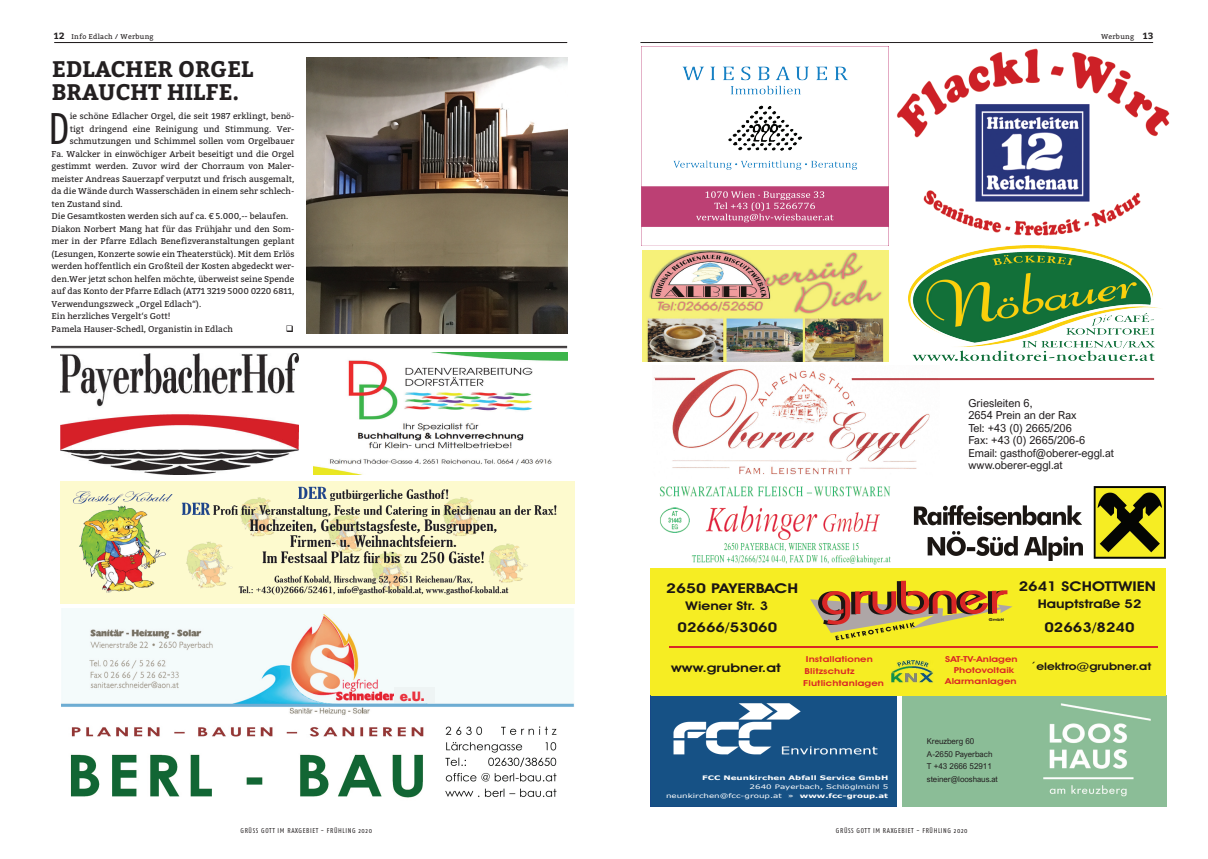
<style>
.page{position:relative;width:1208px;height:859px;background:#fff}
.page>*{position:absolute;margin:0;border:0;box-sizing:border-box;transform-origin:0 0}
.t1{font:44.2px "Fago Co";color:#231f20}
.t2{font:700 22.5px/23.4px "Bitter";color:#231f20}
.t3{font:800 14px "Franklin Gothic";color:#ea323e}
.t4{font:700 13.5px "Avant Garde Bk BT";color:#1b1613;scale:1.21 1}
.t5{font:700 13.5px "Avant Garde Bk BT";color:#1b1613;scale:1.27 1}
.t6{font:700 12px "Avant Garde Bk BT";color:#1b1613;scale:1.21 1}
.t7{font:700 12px "Avant Garde Bk BT";color:#1b1613;scale:1.27 1}
.t8{font:11px/12.5px "Arial Nova";color:#231f20}
.t9{font:700 10.5px "Avant Garde Bk BT";color:#1b1613;scale:1.21 1}
.t10{font:700 9px "Bitter";color:#231f20}
.t11{font:8.5px "Bitter";color:#231f20}
.t12{font:700 8.3px/11.8px "Avant Garde Bk BT";letter-spacing:.015em;color:#da2726;scale:1.27 1}
.t13{font:8px/12.5px "Arial Nova";color:#231f20}
.t14{font:7px "Fago Co";letter-spacing:.09em;color:#231f20}
.t15{font:7px "Bitter";letter-spacing:.035em;color:#231f20}
.t16{font:6.2px/8.9px "Verdana";color:#fff;text-align:right;scale:1.41 1}
.t17{font:700 6.2px "Verdana";color:#fff;scale:1.41 1}
.t18{font:700 4px "Avant Garde Bk BT";color:#1b1613;scale:1.27 1}
.s1{font-weight:700}
</style>
<div class="page">
<hr style="left:640px;top:42px;width:513px;height:1px;background:#231f20">
<hr style="left:54px;top:42px;width:513px;height:1px;background:#231f20">
<img style="left:949px;top:696px;width:217px;height:110px">
<img style="left:61px;top:481px;width:513px;height:122px">
<img style="left:654px;top:368px;width:285px;height:107px">
<img style="left:909px;top:245px;width:252px;height:115px">
<img style="left:642px;top:250px;width:247px;height:111px">
<img style="left:659px;top:486px;width:232px;height:79px">
<img style="left:913px;top:486px;width:252px;height:74px">
<img style="left:61px;top:354px;width:237px;height:120px">
<img style="left:314px;top:352px;width:253px;height:122px">
<img style="left:70px;top:726px;width:487px;height:72px">
<img style="left:641px;top:47px;width:248px;height:198px">
<div style="left:650px;top:568px;width:516px;height:128px;background:#f6ed23"></div>
<svg style="left:810px;top:581px;width:202px;height:59px"></svg>
<img style="left:891px;top:661px;width:42px;height:22px">
<hr style="left:669px;top:646px;width:205px;height:2px;background:#da2726">
<hr style="left:812px;top:646px;width:206px;height:2px;background:#da2726">
<hr style="left:980px;top:646px;width:177px;height:1px;background:#da2726">
<img style="left:61px;top:609px;width:513px;height:106px">
<div style="left:395px;top:687px;width:40px;height:15px;background:#eef4f4"></div>
<div style="left:650px;top:696px;width:246px;height:110px;background:#165185"></div>
<img style="left:660px;top:696px;width:232px;height:70px">
<img style="left:897px;top:48px;width:273px;height:188px">
<hr style="left:852px;top:378px;width:302px;height:2px;background:#bd464d">
<hr style="left:655px;top:378px;width:40px;height:2px;background:#bd464d">
<hr style="left:51px;top:346px;width:516px;height:1px;background:#231f20">
<hr style="left:51px;top:347px;width:516px;height:1px;background:#231f20">
<img style="left:306px;top:57px;width:261px;height:276px">
<p class="t10" style="left:54px;top:30px;width:12px">12</p>
<p class="t15" style="left:72px;top:33px;width:84px">Info Edlach / Werbung</p>
<p class="t15" style="left:1101px;top:33px;width:35px">Werbung</p>
<h2 class="t2" style="left:52px;top:57px;width:203px">EDLACHER ORGEL<br>BRAUCHT HILFE.</h2>
<h1 class="t1" style="left:48px;top:104px;width:23px">D</h1>
<p class="t11" style="left:70px;top:111px;width:226px">ie schöne Edlacher Orgel, die seit 1987 erklingt, benö-</p>
<p class="t11" style="left:70px;top:124px;width:226px">tigt dringend eine Reinigung und Stimmung. Ver-</p>
<p class="t11" style="left:70px;top:136px;width:226px">schmutzungen und Schimmel sollen vom Orgelbauer</p>
<p class="t11" style="left:52px;top:149px;width:244px">Fa. Walcker in einwöchiger Arbeit beseitigt und die Orgel</p>
<p class="t11" style="left:52px;top:161px;width:244px">gestimmt werden. Zuvor wird der Chorraum von Maler-</p>
<p class="t11" style="left:52px;top:174px;width:244px">meister Andreas Sauerzapf verputzt und frisch ausgemalt,</p>
<p class="t11" style="left:52px;top:186px;width:244px">da die Wände durch Wasserschäden in einem sehr schlech-</p>
<p class="t11" style="left:52px;top:199px;width:73px">ten Zustand sind.</p>
<p class="t11" style="left:52px;top:211px;width:238px">Die Gesamtkosten werden sich auf ca. € 5.000,-- belaufen.</p>
<p class="t11" style="left:52px;top:224px;width:244px">Diakon Norbert Mang hat für das Frühjahr und den Som-</p>
<p class="t11" style="left:52px;top:236px;width:244px">mer in der Pfarre Edlach Benefizveranstaltungen geplant</p>
<p class="t11" style="left:52px;top:249px;width:244px">(Lesungen, Konzerte sowie ein Theaterstück). Mit dem Erlös</p>
<p class="t11" style="left:52px;top:261px;width:244px">werden hoffentlich ein Großteil der Kosten abgedeckt wer-</p>
<p class="t11" style="left:52px;top:274px;width:244px">den.Wer jetzt schon helfen möchte, überweist seine Spende</p>
<p class="t11" style="left:52px;top:286px;width:244px">auf das Konto der Pfarre Edlach (AT71 3219 5000 0220 6811,</p>
<p class="t11" style="left:52px;top:299px;width:151px">Verwendungszweck „Orgel Edlach“).</p>
<p class="t11" style="left:52px;top:311px;width:120px">Ein herzliches Vergelt‘s Gott!</p>
<p class="t11" style="left:52px;top:324px;width:183px">Pamela Hauser-Schedl, Organistin in Edlach</p>
<p class="t10" style="left:1142px;top:30px;width:12px">13</p>
<p class="t8" style="left:968px;top:397px;width:147px">Griesleiten 6,<br>2654 Prein an der Rax<br>Tel: +43 (0) 2665/206<br>Fax: +43 (0) 2665/206-6<br>Email: gasthof@oberer-eggl.at www.oberer-eggl.at</p>
<h3 class="t5" style="left:666px;top:580px;width:106px">2650 PAYERBACH</h3>
<h3 class="t6" style="left:685px;top:598px;width:70px">Wiener Str. 3</h3>
<h3 class="t4" style="left:677px;top:619px;width:84px">02666/53060</h3>
<p class="t18" style="left:988px;top:617px;width:13px">GmbH</p>
<h3 class="t4" style="left:1018px;top:577px;width:115px">2641 SCHOTTWIEN</h3>
<h3 class="t6" style="left:1037px;top:596px;width:87px">Hauptstraße 52</h3>
<h3 class="t4" style="left:1044px;top:618px;width:76px">02663/8240</h3>
<h3 class="t3" style="left:400px;top:687px;width:27px">e.U.</h3>
<h3 class="t7" style="left:671px;top:660px;width:88px">www.grubner.at</h3>
<p class="t12" style="left:803px;top:654px;width:65px;text-indent:3px">Installationen<br>Blitzschutz<br>Flutlichtanlagen</p>
<p class="t12" style="left:945px;top:654px;width:58px">SAT-TV-Anlagen</p>
<p class="t12" style="left:953px;top:665px;width:49px">Photovoltaik</p>
<p class="t12" style="left:945px;top:676px;width:58px">Alarmanlagen</p>
<p class="t17" style="left:702px;top:773px;width:133px">FCC Neunkirchen Abfall Service GmbH</p>
<p class="t16" style="left:666px;top:782px;width:159px">2640 Payerbach, Schlöglmühl 5 neunkirchen@fcc-group.at » <span class="s1">www.fcc-group.at</span></p>
<p class="t13" style="left:927px;top:735px;width:73px">Kreuzberg 60<br>A-2650 Payerbach<br>T +43 2666 52911 steiner@looshaus.at</p>
<p class="t14" style="left:240px;top:827px;width:133px">GRÜSS GOTT IM RAXGEBIET - FRÜHLING 2020</p>
<p class="t14" style="left:836px;top:827px;width:133px">GRÜSS GOTT IM RAXGEBIET - FRÜHLING 2020</p>
<p class="t9" style="left:1030px;top:660px;width:102px">´elektro@grubner.at</p>
</div>
